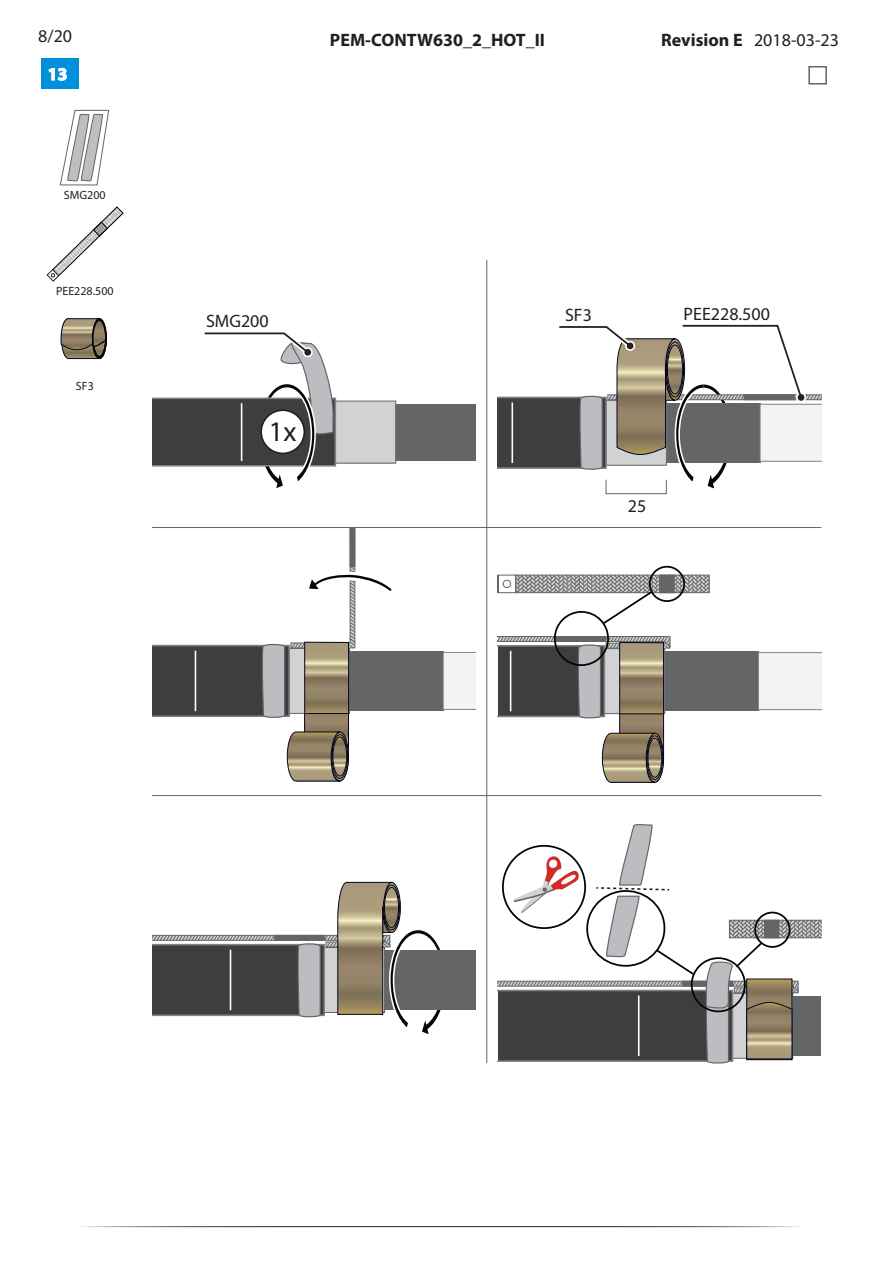
<style>
.page{position:relative;width:893px;height:1263px;background:#fff}
.page>*{position:absolute;margin:0;border:0;box-sizing:border-box;transform-origin:0 0}
.t1{font:28.35px "Myriad Pro";color:#231f20}
.Container{font:18px "Myriad Pro";color:#231f20}
.t2{font:700 18px "Myriad Pro";color:#231f20}
.t3{font:700 18px "Myriad Pro";color:#fff}
.t4{font:12px "Myriad Pro";color:#231f20}
.s1{font-weight:700}
</style>
<div class="page">
<hr style="left:486px;top:260px;width:1px;height:803px;background:#636566">
<hr style="left:152px;top:795px;width:669px;height:1px;background:#636566">
<hr style="left:152px;top:527px;width:669px;height:1px;background:#636566">
<div style="left:335px;top:404px;width:141px;height:56px;background:#636567"></div>
<div style="left:335px;top:401px;width:61px;height:62px;background:#d1d2d4"></div>
<div style="left:335px;top:401px;width:61px;height:62px;border:1px solid #636566"></div>
<svg style="left:152px;top:332px;width:184px;height:156px"></svg>
<div style="left:606px;top:479px;width:61px;height:15px;border:1px solid #636566"></div>
<div style="left:289px;top:651px;width:154px;height:60px;background:#636567"></div>
<svg style="left:443px;top:652px;width:33px;height:58px"></svg>
<div style="left:604px;top:651px;width:154px;height:60px;background:#636567"></div>
<div style="left:758px;top:652px;width:63px;height:58px;background:#f2f3f4"></div>
<svg style="left:673px;top:574px;width:37px;height:20px"></svg>
<div style="left:660px;top:575px;width:14px;height:18px;background:#636566"></div>
<div style="left:649px;top:566px;width:36px;height:36px;border:2px solid #050504;border-radius:50%"></div>
<svg style="left:498px;top:574px;width:163px;height:52px"></svg>
<div style="left:324px;top:950px;width:152px;height:60px;background:#636567"></div>
<svg style="left:498px;top:636px;width:172px;height:147px"></svg>
<svg style="left:152px;top:528px;width:240px;height:254px"></svg>
<svg style="left:498px;top:324px;width:323px;height:168px"></svg>
<svg style="left:152px;top:881px;width:289px;height:153px"></svg>
<svg style="left:498px;top:824px;width:323px;height:239px"></svg>
<div style="left:41px;top:58px;width:38px;height:31px;background:#008fdb"></div>
<svg style="left:48px;top:68px;width:19px;height:13px"></svg>
<div style="left:808px;top:66px;width:19px;height:19px;border:2px solid #636566"></div>
<svg style="left:60px;top:110px;width:49px;height:75px"></svg>
<svg style="left:47px;top:206px;width:77px;height:76px"></svg>
<div style="left:92px;top:318px;width:15px;height:41px;border:1px solid #05061e;border-radius:50%"></div>
<div style="left:92px;top:319px;width:15px;height:40px;border:1px solid #040503;border-radius:50%"></div>
<svg style="left:61px;top:318px;width:45px;height:41px;background:#857964"></svg>
<p class="Container" style="left:38px;top:24px;width:35px">8/20</p>
<p class="t2" style="left:330px;top:28px;width:217px">PEM-CONTW630_2_HOT_II</p>
<p class="Container" style="left:661px;top:29px;width:179px"><span class="s1">Revision E</span> 2018-03-23</p>
<p class="t3" style="left:48px;top:62px;width:21px">13</p>
<p class="t4" style="left:64px;top:188px;width:43px">SMG200</p>
<p class="t4" style="left:56px;top:283px;width:59px">PEE228.500</p>
<p class="t4" style="left:76px;top:379px;width:19px">SF3</p>
<p class="Container" style="left:206px;top:310px;width:64px">SMG200</p>
<p class="t1" style="left:269px;top:414px;width:29px">1x</p>
<p class="Container" style="left:565px;top:304px;width:28px">SF3</p>
<p class="Container" style="left:684px;top:303px;width:88px">PEE228.500</p>
<p class="Container" style="left:628px;top:494px;width:20px">25</p>
</div>
